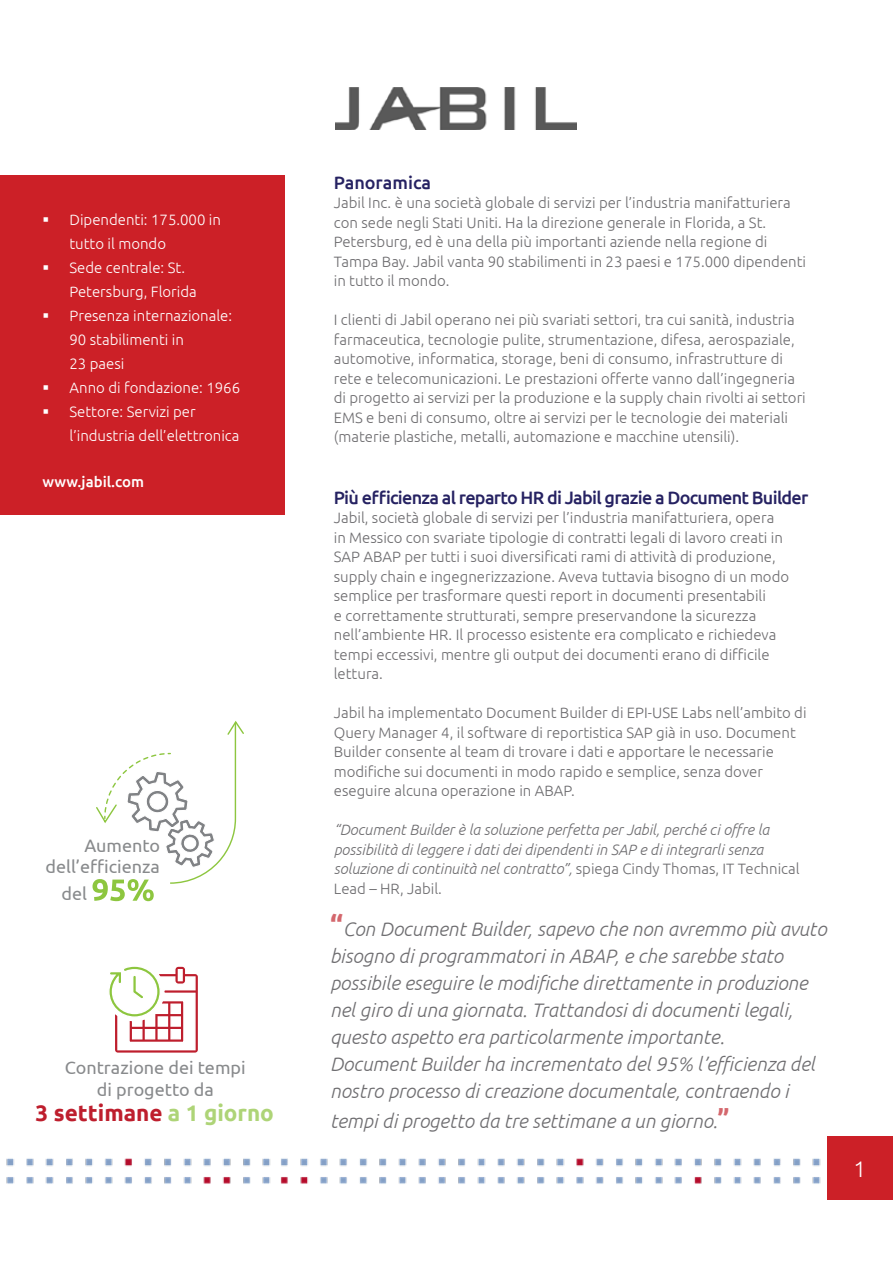
<style>
.page{position:relative;width:893px;height:1263px;background:#fff}
.page>*{position:absolute;margin:0;border:0;box-sizing:border-box;transform-origin:0 0}
.t1{font:700 22.5px "Ubuntu";color:#be1e2d}
.t2{font:300 22.5px "Ubuntu";color:#fff}
.t3{font:italic 300 19.5px/27px "Ubuntu";color:#6e6d70}
.t4{font:18px/21.6px "Ubuntu";color:#888a8c;text-align:right}
.t5{font:500 18px "Ubuntu";letter-spacing:-.04em;color:#262262}
.t6{font:500 18px "Ubuntu";color:#262262}
.t7{font:300 15px/19.5px "Ubuntu";color:#6e6d70}
.t8{font:italic 300 15px/19.5px "Ubuntu";color:#6e6d70}
.t9{font:300 15px/24px "Ubuntu";color:#fff}
.t10{font:500 15px "Ubuntu";color:#fff}
.s1{color:#aed477}
.s2{font-style:normal}
.s3{font-weight:700;font-style:normal;font-size:28.5px;color:#d4676d}
.s4{font-weight:700;font-style:normal;font-size:25.5px;color:#d4676d}
</style>
<div class="page">
<div style="left:0;top:175px;width:285px;height:339px;background:#cc2027"></div>
<img style="left:335px;top:88px;width:242px;height:41px">
<div style="left:828px;top:1136px;width:65px;height:64px;background:#cc2027"></div>
<img style="left:6px;top:1150px;width:822px;height:39px">
<svg style="left:93px;top:721px;width:151px;height:180px"></svg>
<svg style="left:109px;top:966px;width:89px;height:87px"></svg>
<p class="t9" style="left:70px;top:207px;width:153px;text-indent:-27px">▪ Dipendenti: 175.000 in tutto il mondo</p>
<p class="t9" style="left:70px;top:255px;width:129px;text-indent:-27px">▪ Sede centrale: St.<br>Petersburg, Florida</p>
<p class="t9" style="left:70px;top:303px;width:164px;text-indent:-27px">▪ Presenza internazionale:<br>90 stabilimenti in<br>23 paesi</p>
<p class="t9" style="left:43px;top:375px;width:199px">▪ Anno di fondazione: 1966</p>
<p class="t9" style="left:70px;top:399px;width:171px;text-indent:-27px">▪ Settore: Servizi per l’industria dell’elettronica</p>
<p class="t10" style="left:43px;top:472px;width:103px">www.jabil.com</p>
<p class="t4" style="left:45px;top:834px;width:116px">Aumento dell’efficienza</p>
<p class="t4" style="left:62px;top:882px;width:27px">del</p>
<p class="t4" style="left:65px;top:1056px;width:182px;text-align:center">Contrazione dei tempi di progetto da</p>
<h1 class="t1" style="left:36px;top:1100px;width:240px">3 settimane <span class="s1">a 1 giorno</span></h1>
<p class="t6" style="left:334px;top:171px;width:99px">Panoramica</p>
<p class="t7" style="left:334px;top:193px;width:474px">Jabil Inc. è una società globale di servizi per l’industria manifatturiera con sede negli Stati Uniti. Ha la direzione generale in Florida, a St.<br>Petersburg, ed è una della più importanti aziende nella regione di Tampa Bay. Jabil vanta 90 stabilimenti in 23 paesi e 175.000 dipendenti in tutto il mondo.</p>
<p class="t7" style="left:334px;top:310px;width:473px">I clienti di Jabil operano nei più svariati settori, tra cui sanità, industria farmaceutica, tecnologie pulite, strumentazione, difesa, aerospaziale, automotive, informatica, storage, beni di consumo, infrastrutture di rete e telecomunicazioni. Le prestazioni offerte vanno dall’ingegneria di progetto ai servizi per la produzione e la supply chain rivolti ai settori EMS e beni di consumo, oltre ai servizi per le tecnologie dei materiali (materie plastiche, metalli, automazione e macchine utensili).</p>
<p class="t5" style="left:334px;top:486px;width:476px">Più efficienza al reparto HR di Jabil grazie a Document Builder</p>
<p class="t7" style="left:334px;top:508px;width:457px">Jabil, società globale di servizi per l’industria manifatturiera, opera in Messico con svariate tipologie di contratti legali di lavoro creati in SAP ABAP per tutti i suoi diversificati rami di attività di produzione, supply chain e ingegnerizzazione. Aveva tuttavia bisogno di un modo semplice per trasformare questi report in documenti presentabili<br>e correttamente strutturati, sempre preservandone la sicurezza nell’ambiente HR. Il processo esistente era complicato e richiedeva tempi eccessivi, mentre gli output dei documenti erano di difficile lettura.</p>
<p class="t7" style="left:334px;top:703px;width:474px">Jabil ha implementato Document Builder di EPI-USE Labs nell’ambito di Query Manager 4, il software di reportistica SAP già in uso. Document Builder consente al team di trovare i dati e apportare le necessarie modifiche sui documenti in modo rapido e semplice, senza dover eseguire alcuna operazione in ABAP.</p>
<p class="t8" style="left:334px;top:820px;width:467px">“Document Builder è la soluzione perfetta per Jabil, perché ci offre la possibilità di leggere i dati dei dipendenti in SAP e di integrarli senza soluzione di continuità nel contratto”, <span class="s2">spiega Cindy Thomas, IT Technical Lead – HR, Jabil.</span></p>
<p class="t3" style="left:330px;top:915px;width:498px"><span class="s3">“</span>Con Document Builder, sapevo che non avremmo più avuto bisogno di programmatori in ABAP, e che sarebbe stato possibile eseguire le modifiche direttamente in produzione nel giro di una giornata. Trattandosi di documenti legali, questo aspetto era particolarmente importante.<br>Document Builder ha incrementato del 95% l’efficienza del nostro processo di creazione documentale, contraendo i</p>
<h2 class="t3" style="left:330px;top:1107px;width:401px">tempi di progetto da tre settimane a un giorno.<span class="s4">”</span></h2>
<h1 class="t2" style="left:853px;top:1156px;width:14px">1</h1>
</div>
